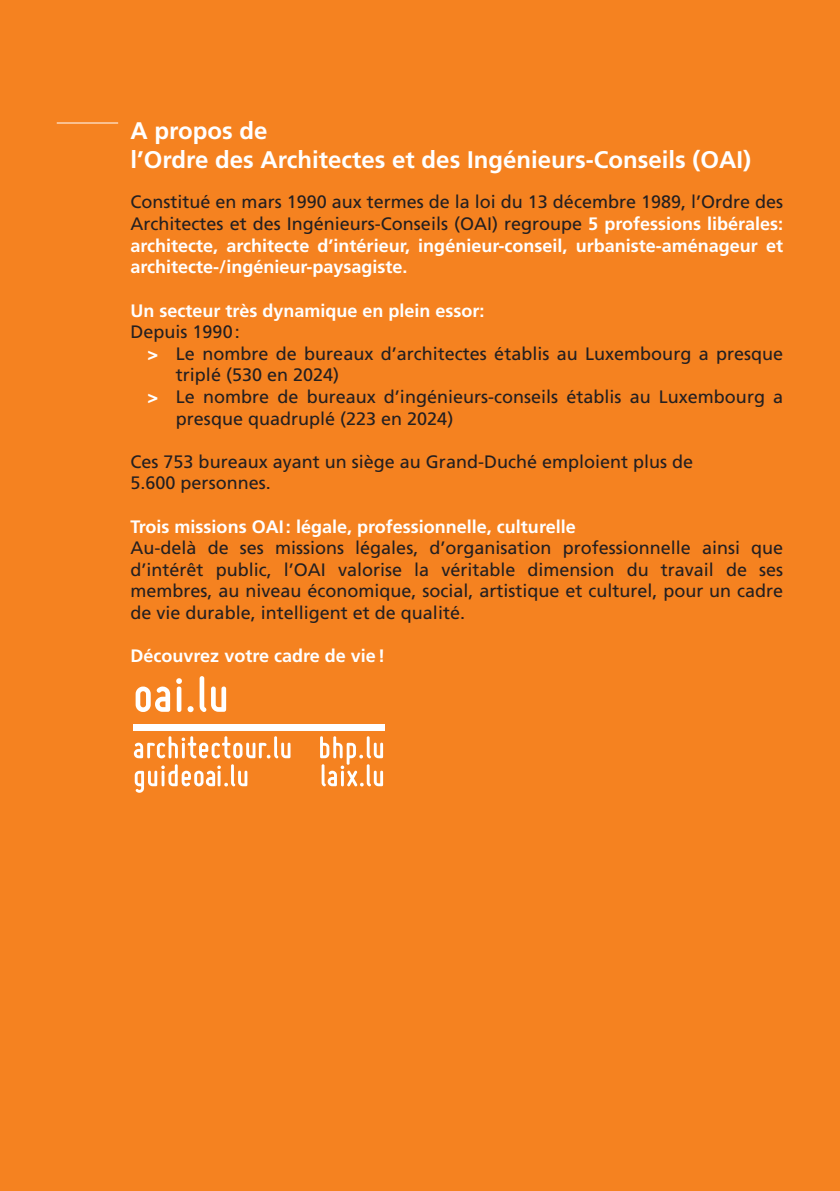
<style>
.page{position:relative;width:840px;height:1191px;background:#fff}
.page>*{position:absolute;margin:0;border:0;box-sizing:border-box;transform-origin:0 0}
.t1{font:700 24px/28.8px "Frutiger LT Std";color:#fff}
.t2{font:18px/21.6px "Frutiger LT Std";color:#231f20}
.t3{font:700 18px/21.6px "Frutiger LT Std";color:#fff;text-align:justify}
.s1{font-weight:400;color:#231f20}
.s2{font-weight:900;color:#fff}
</style>
<div class="page">
<div style="left:0;top:0;width:839px;height:1191px;background:#f58220"></div>
<hr style="left:57px;top:122px;width:61px;height:1px;background:#fff">
<div style="left:133px;top:724px;width:251px;height:6px;background:#fff"></div>
<svg style="left:134px;top:736px;width:156px;height:22px"></svg>
<svg style="left:135px;top:676px;width:91px;height:36px"></svg>
<svg style="left:135px;top:764px;width:112px;height:29px"></svg>
<svg style="left:320px;top:736px;width:63px;height:50px"></svg>
<h1 class="t1" style="left:130px;top:116px;width:622px">A propos de<br>l’Ordre des Architectes et des Ingénieurs-Conseils (OAI)</h1>
<p class="t3" style="left:130px;top:191px;width:654px"><span class="s1">Constitué en mars 1990 aux termes de la loi du 13 décembre 1989, l’Ordre des Architectes et des Ingénieurs-Conseils (OAI) regroupe</span> 5 professions libérales: architecte, architecte d’intérieur, ingénieur-conseil, urbaniste-aménageur et architecte-/ingénieur-paysagiste.</p>
<p class="t3" style="left:130px;top:299px;width:355px">Un secteur très dynamique en plein essor:</p>
<p class="t2" style="left:130px;top:321px;width:111px">Depuis 1990:</p>
<p class="t2" style="left:147px;top:343px;width:636px"><span class="s2">&gt;</span> Le nombre de bureaux d’architectes établis au Luxembourg a presque</p>
<p class="t2" style="left:176px;top:364px;width:165px">triplé (530 en 2024)</p>
<p class="t2" style="left:147px;top:386px;width:636px"><span class="s2">&gt;</span> Le nombre de bureaux d’ingénieurs-conseils établis au Luxembourg a</p>
<p class="t2" style="left:176px;top:407px;width:279px">presque quadruplé (223 en 2024)</p>
<p class="t2" style="left:130px;top:451px;width:564px">Ces 753 bureaux ayant un siège au Grand-Duché emploient plus de<br>5.600 personnes.</p>
<p class="t3" style="left:130px;top:515px;width:446px">Trois missions OAI : légale, professionnelle, culturelle</p>
<p class="t2" style="left:130px;top:537px;width:653px;text-align:justify">Au-delà de ses missions légales, d’organisation professionnelle ainsi que d’intérêt public, l’OAI valorise la véritable dimension du travail de ses membres, au niveau économique, social, artistique et culturel, pour un cadre de vie durable, intelligent et de qualité.</p>
<p class="t3" style="left:130px;top:645px;width:256px">Découvrez votre cadre de vie !</p>
</div>
